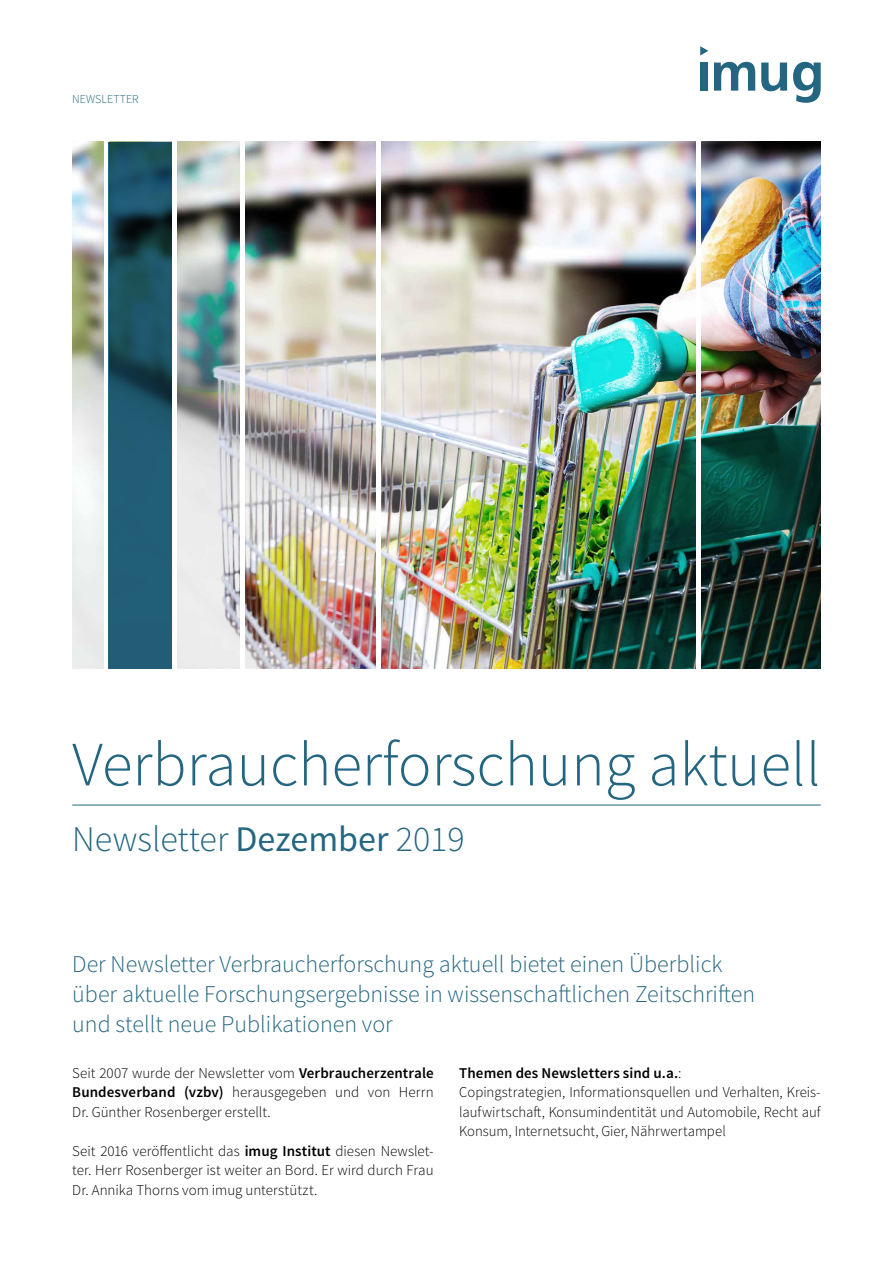
<style>
.page{position:relative;width:893px;height:1263px;background:#fff}
.page>*{position:absolute;margin:0;border:0;box-sizing:border-box;transform-origin:0 0}
.t1{font:300 63px "Source Sans Pro";color:#246681}
.t2{font:300 36px "Source Sans Pro";color:#246681}
.t3{font:300 24px/30px "Source Sans Pro";color:#246681}
.t4{font:300 15px/19.5px "Source Sans Pro";color:#000;text-align:justify}
.t5{font:300 12px "Source Sans Pro";letter-spacing:.01em;color:#246681}
.s1{font-weight:400}
.s2{font-weight:600}
</style>
<div class="page">
<svg style="left:793px;top:62px;width:28px;height:41px"></svg>
<svg style="left:761px;top:63px;width:26px;height:28px"></svg>
<div style="left:700px;top:63px;width:7px;height:28px;background:#246681"></div>
<svg style="left:714px;top:62px;width:41px;height:29px"></svg>
<svg style="left:700px;top:46px;width:8px;height:10px"></svg>
<img style="left:72px;top:142px;width:749px;height:526px">
<hr style="left:104px;top:122px;width:4px;height:556px;background:#fff">
<hr style="left:240px;top:122px;width:4px;height:556px;background:#fff">
<div style="left:376px;top:122px;width:5px;height:556px;background:#fff"></div>
<hr style="left:696px;top:122px;width:4px;height:556px;background:#fff">
<hr style="left:172px;top:122px;width:4px;height:556px;background:#fff">
<svg style="left:108px;top:142px;width:64px;height:526px;background:#1d556a"></svg>
<hr style="left:72px;top:805px;width:749px;height:1px;background:#246681">
<p class="t5" style="left:72px;top:92px;width:68px">NEWSLETTER</p>
<h1 class="t1" style="left:72px;top:726px;width:750px">Verbraucherforschung aktuell</h1>
<h2 class="t2" style="left:72px;top:817px;width:394px">Newsletter <span class="s1">Dezember</span> 2019</h2>
<h3 class="t3" style="left:72px;top:949px;width:684px">Der Newsletter Verbraucherforschung aktuell bietet einen Überblick über aktuelle Forschungsergebnisse in wissenschaftlichen Zeitschriften und stellt neue Publikationen vor</h3>
<p class="t4" style="left:72px;top:1063px;width:363px">Seit 2007 wurde der Newsletter vom <span class="s2">Verbraucherzentrale Bundesverband (vzbv)</span> herausgegeben und von Herrn Dr. Günther Rosenberger erstellt.</p>
<p class="t4" style="left:72px;top:1141px;width:363px">Seit 2016 veröffentlicht das <span class="s2">imug Institut</span> diesen Newslet&shy;ter. Herr Rosenberger ist weiter an Bord. Er wird durch Frau Dr. Annika Thorns vom imug unterstützt.</p>
<p class="t4" style="left:459px;top:1063px;width:363px;text-align:left"><span class="s2">Themen des Newsletters sind u.a.</span>:<br>Copingstrategien, Informationsquellen und Verhalten, Kreis&shy;laufwirtschaft, Konsumindentität und Automobile, Recht auf Konsum, Internetsucht, Gier, Nährwertampel</p>
</div>
